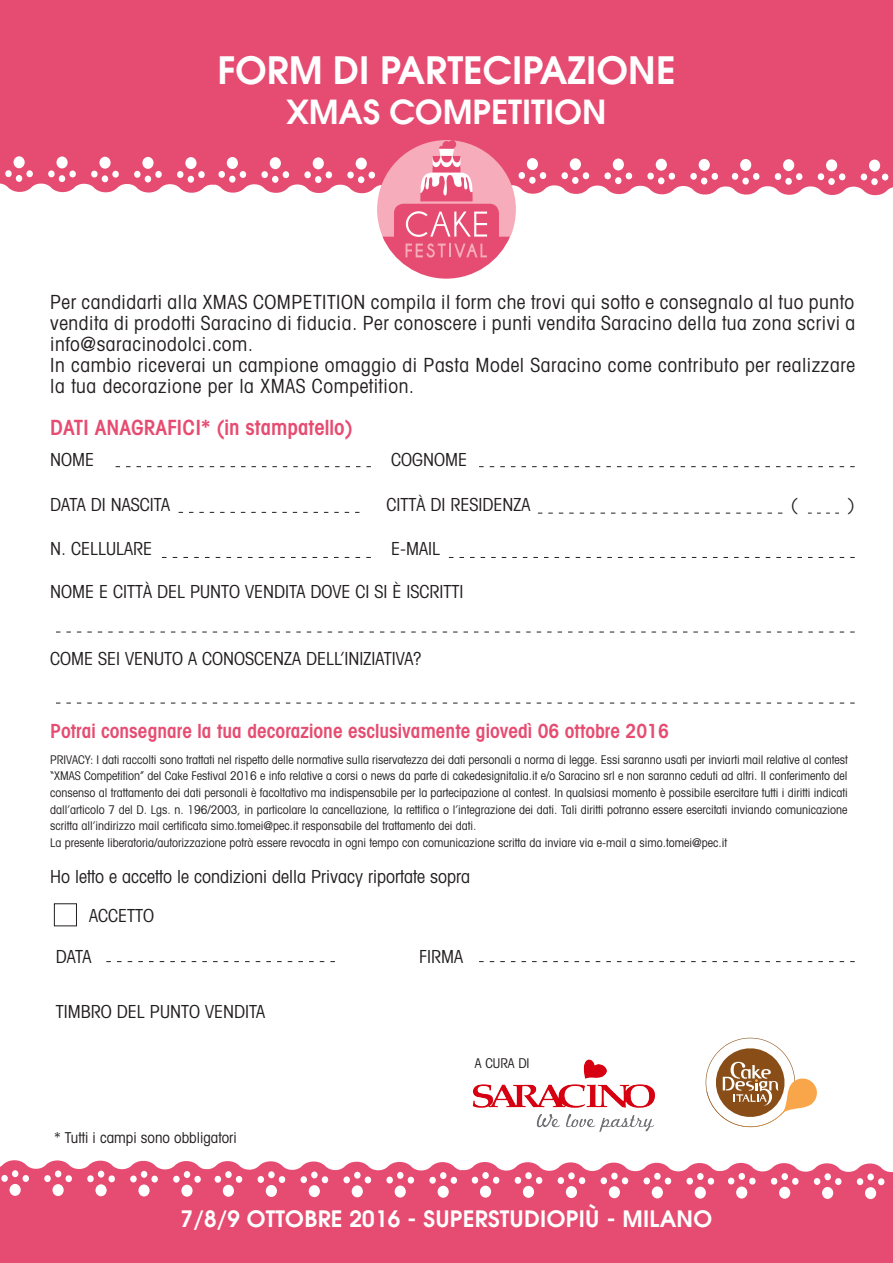
<style>
.page{position:relative;width:893px;height:1263px;background:#fff}
.page>*{position:absolute;margin:0;border:0;box-sizing:border-box;transform-origin:0 0}
.t1{font:600 37.5px "Avant Garde";color:#fff}
.t2{font:600 33px "Avant Garde";color:#fff}
.t3{font:600 22.5px "Avant Garde";letter-spacing:.01em;color:#fff}
.t4{font:600 condensed 21px "Avant Garde";color:#e64c71}
.t5{font:condensed 19.5px/21px "Avant Garde";letter-spacing:.03em;color:#231f20}
.t6{font:600 condensed 19.5px "Avant Garde";color:#e64c71}
.t7{font:condensed 18px "Avant Garde";color:#231f20}
.t8{font:condensed 15px "Avant Garde";color:#231f20}
.t9{font:condensed 13.5px "Avant Garde";color:#231f20}
.t10{font:condensed 12px/16.6px "Avant Garde";color:#231f20;text-align:justify}
</style>
<div class="page">
<div style="left:0;top:0;width:893px;height:100px;background:#e64c71"></div>
<svg style="left:0;top:1160px;width:893px;height:103px;background:#e85e80"></svg>
<svg style="left:0;top:100px;width:893px;height:179px"></svg>
<svg style="left:116px;top:466px;width:255px;height:1px"></svg>
<svg style="left:479px;top:466px;width:376px;height:1px"></svg>
<svg style="left:179px;top:512px;width:180px;height:1px"></svg>
<svg style="left:538px;top:513px;width:244px;height:1px"></svg>
<svg style="left:808px;top:513px;width:31px;height:1px"></svg>
<svg style="left:162px;top:557px;width:209px;height:1px"></svg>
<svg style="left:449px;top:557px;width:406px;height:1px"></svg>
<svg style="left:56px;top:632px;width:799px;height:1px"></svg>
<svg style="left:56px;top:703px;width:799px;height:1px"></svg>
<div style="left:54px;top:903px;width:23px;height:23px;border:1px solid #231f20"></div>
<svg style="left:106px;top:961px;width:229px;height:1px"></svg>
<svg style="left:479px;top:961px;width:376px;height:1px"></svg>
<img style="left:472px;top:1059px;width:183px;height:73px">
<svg style="left:705px;top:1037px;width:112px;height:91px"></svg>
<p class="t1" style="left:217px;top:46px;width:460px">FORM DI PARTECIPAZIONE</p>
<p class="t2" style="left:286px;top:90px;width:322px">XMAS COMPETITION</p>
<p class="t5" style="left:50px;top:291px;width:807px">Per candidarti alla XMAS COMPETITION compila il form che trovi qui sotto e consegnalo al tuo punto vendita di prodotti Saracino di fiducia. Per conoscere i punti vendita Saracino della tua zona scrivi a</p>
<p class="t5" style="left:50px;top:333px;width:205px">info@saracinodolci.com.</p>
<p class="t5" style="left:50px;top:354px;width:806px">In cambio riceverai un campione omaggio di Pasta Model Saracino come contributo per realizzare la tua decorazione per la XMAS Competition.</p>
<p class="t4" style="left:50px;top:415px;width:304px">DATI ANAGRAFICI* (in stampatello)</p>
<p class="t7" style="left:50px;top:448px;width:45px">NOME</p>
<p class="t7" style="left:391px;top:448px;width:77px">COGNOME</p>
<p class="t7" style="left:50px;top:493px;width:121px">DATA DI NASCITA</p>
<p class="t7" style="left:387px;top:493px;width:145px">CITTÀ DI RESIDENZA</p>
<p class="t7" style="left:50px;top:537px;width:104px">N. CELLULARE</p>
<p class="t7" style="left:391px;top:537px;width:50px">E-MAIL</p>
<p class="t7" style="left:50px;top:581px;width:415px">NOME E CITTÀ DEL PUNTO VENDITA DOVE CI SI È ISCRITTI</p>
<p class="t7" style="left:50px;top:647px;width:373px">COME SEI VENUTO A CONOSCENZA DELL’INIZIATIVA?</p>
<p class="t7" style="left:791px;top:493px;width:9px">(</p>
<p class="t7" style="left:848px;top:493px;width:9px">)</p>
<p class="t6" style="left:50px;top:719px;width:620px">Potrai consegnare la tua decorazione esclusivamente giovedì 06 ottobre 2016</p>
<p class="t10" style="left:50px;top:751px;width:799px">PRIVACY: I dati raccolti sono trattati nel rispetto delle normative sulla riservatezza dei dati personali a norma di legge. Essi saranno usati per inviarti mail relative al contest “XMAS Competition” del Cake Festival 2016 e info relative a corsi o news da parte di cakedesignitalia.it e/o Saracino srl e non saranno ceduti ad altri. Il conferimento del consenso al trattamento dei dati personali è facoltativo ma indispensabile per la partecipazione al contest. In qualsiasi momento è possibile esercitare tutti i diritti indicati dall’articolo 7 del D. Lgs. n. 196/2003, in particolare la cancellazione, la rettifica o l’integrazione dei dati. Tali diritti potranno essere esercitati inviando comunicazione scritta all’indirizzo mail certificata simo.tomei@pec.it responsabile del trattamento dei dati.</p>
<p class="t10" style="left:50px;top:834px;width:678px">La presente liberatoria/autorizzazione potrà essere revocata in ogni tempo con comunicazione scritta da inviare via e-mail a simo.tomei@pec.it</p>
<p class="t7" style="left:50px;top:865px;width:421px">Ho letto e accetto le condizioni della Privacy riportate sopra</p>
<p class="t7" style="left:89px;top:904px;width:66px">ACCETTO</p>
<p class="t7" style="left:56px;top:945px;width:37px">DATA</p>
<p class="t7" style="left:56px;top:1001px;width:211px">TIMBRO DEL PUNTO VENDITA</p>
<p class="t8" style="left:54px;top:1128px;width:184px">* Tutti i campi sono obbligatori</p>
<p class="t7" style="left:419px;top:945px;width:45px">FIRMA</p>
<p class="t9" style="left:475px;top:1055px;width:56px">A CURA DI</p>
<h3 class="t3" style="left:181px;top:1204px;width:533px">7/8/9 OTTOBRE 2016 - SUPERSTUDIOPIÙ - MILANO</h3>
</div>
